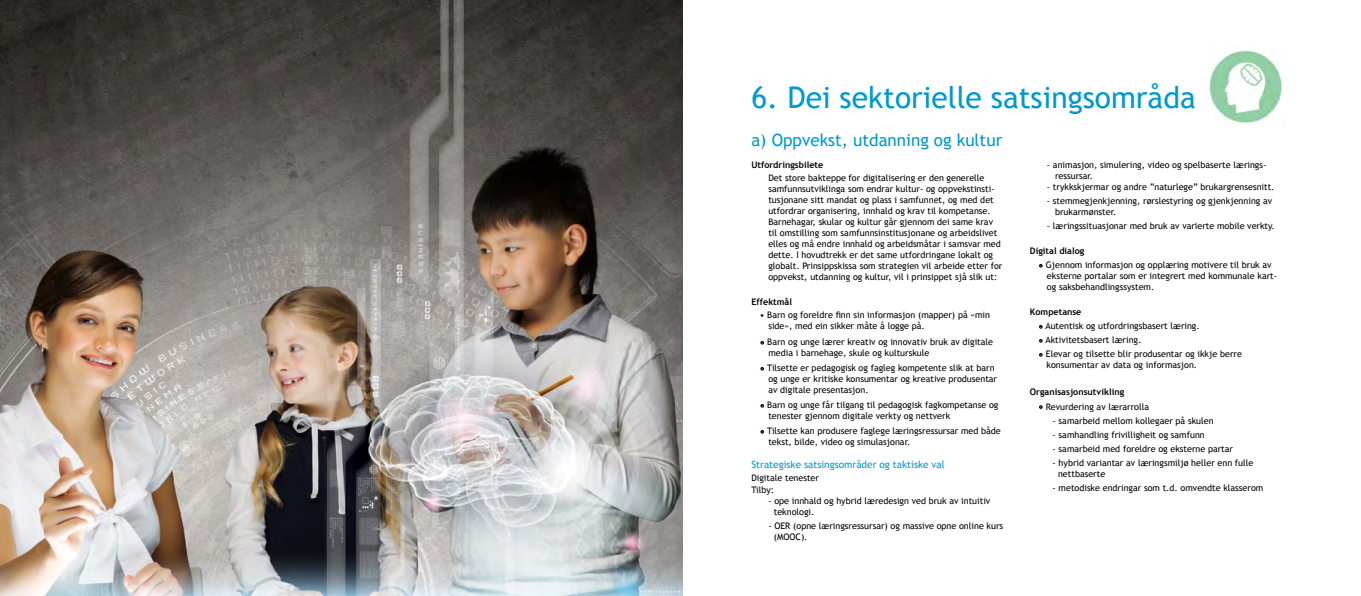
<style>
.page{position:relative;width:1361px;height:596px;background:#fff}
.page>*{position:absolute;margin:0;border:0;box-sizing:border-box;transform-origin:0 0}
.t1{font:30px "Trebuchet MS";color:#09c}
.t2{font:17px "Trebuchet MS";color:#09c}
.t3{font:10px "Trebuchet MS";color:#09c}
.t4{font:9px/11px "Trebuchet MS";color:#000}
.t5{font:700 9px "Trebuchet MS";color:#000}
.s1{color:#115884}
</style>
<div class="page">
<img style="left:1209px;top:50px;width:73px;height:75px">
<img style="left:0;top:0;width:682px;height:595px">
<h1 class="t1" style="left:751px;top:80px;width:446px">6. Dei sektorielle satsingsområda</h1>
<h2 class="t2" style="left:751px;top:130px;width:252px">a) Oppvekst, utdanning og kultur</h2>
<p class="t5" style="left:751px;top:159px;width:73px">Utfordringsbilete</p>
<p class="t4" style="left:768px;top:172px;width:235px">Det store bakteppe for digitalisering er den generelle samfunnsutviklinga som endrar kultur- og oppvekstinsti&shy;tusjonane sitt mandat og plass i samfunnet, og med det utfordrar organisering, innhald og krav til kompetanse.<br>Barnehagar, skular og kultur går gjennom dei same krav til omstilling som samfunnsinstitusjonane og arbeidslivet elles og må endre innhald og arbeidsmåtar i samsvar med dette. I hovudtrekk er det same utfordringane lokalt og globalt. Prinsippskissa som strategien vil arbeide etter for oppvekst, utdanning og kultur, vil i prinsippet sjå slik ut:</p>
<p class="t5" style="left:751px;top:296px;width:42px">Effektmål</p>
<p class="t4" style="left:768px;top:309px;width:223px;text-indent:-9px">• Barn og foreldre finn sin informasjon (mapper) på «min side», med ein sikker måte å logge på.</p>
<p class="t4" style="left:768px;top:336px;width:226px;text-indent:-9px"><span class="s1">•</span> Barn og unge lærer kreativ og innovativ bruk av digitale media i barnehage, skule og kulturskule</p>
<p class="t4" style="left:768px;top:362px;width:230px;text-indent:-9px"><span class="s1">•</span> Tilsette er pedagogisk og fagleg kompetente slik at barn og unge er kritiske konsumentar og kreative produsentar av digitale presentasjon.</p>
<p class="t4" style="left:768px;top:399px;width:231px;text-indent:-9px"><span class="s1">•</span> Barn og unge får tilgang til pedagogisk fagkompetanse og tenester gjennom digitale verkty og nettverk</p>
<p class="t4" style="left:768px;top:425px;width:234px;text-indent:-9px"><span class="s1">•</span> Tilsette kan produsere faglege læringsressursar med både tekst, bilde, video og simulasjonar.</p>
<p class="t3" style="left:751px;top:458px;width:195px">Strategiske satsingsområder og taktiske val</p>
<p class="t4" style="left:751px;top:472px;width:69px">Digitale tenester<br>Tilby:</p>
<p class="t4" style="left:774px;top:494px;width:218px;text-indent:-5px">- ope innhald og hybrid læredesign ved bruk av intuitiv teknologi.</p>
<p class="t4" style="left:774px;top:519px;width:231px;text-indent:-5px">- OER (opne læringsressursar) og massive opne online kurs (MOOC).</p>
<p class="t4" style="left:1055px;top:159px;width:213px;text-indent:-8px">- animasjon, simulering, video og spelbaserte lærings&shy;ressursar.</p>
<p class="t4" style="left:1047px;top:181px;width:229px">- trykkskjermar og andre ”naturlege” brukargrensesnitt.</p>
<p class="t4" style="left:1055px;top:195px;width:219px;text-indent:-8px">- stemmegjenkjenning, rørslestyring og gjenkjenning av brukarmønster.</p>
<p class="t4" style="left:1047px;top:220px;width:229px">- læringssituasjonar med bruk av varierte mobile verkty.</p>
<p class="t5" style="left:1030px;top:245px;width:56px">Digital dialog</p>
<p class="t4" style="left:1047px;top:259px;width:232px;text-indent:-8px"><span class="s1">•</span> Gjennom informasjon og opplæring motivere til bruk av eksterne portalar som er integrert med kommunale kart&shy;og saksbehandlingssystem.</p>
<p class="t5" style="left:1030px;top:306px;width:53px">Kompetanse</p>
<p class="t4" style="left:1038px;top:320px;width:163px"><span class="s1">•</span> Autentisk og utfordringsbasert læring.</p>
<p class="t4" style="left:1038px;top:334px;width:104px"><span class="s1">•</span> Aktivitetsbasert læring.</p>
<p class="t4" style="left:1046px;top:348px;width:197px;text-indent:-8px"><span class="s1">•</span> Elevar og tilsette blir produsentar og ikkje berre konsumentar av data og informasjon.</p>
<p class="t5" style="left:1030px;top:385px;width:96px">Organisasjonsutvikling</p>
<p class="t4" style="left:1038px;top:400px;width:112px"><span class="s1">•</span> Revurdering av lærarrolla</p>
<p class="t4" style="left:1052px;top:414px;width:162px">- samarbeid mellom kollegaer på skulen</p>
<p class="t4" style="left:1052px;top:428px;width:154px">- samhandling frivilligheit og samfunn</p>
<p class="t4" style="left:1052px;top:442px;width:182px">- samarbeid med foreldre og eksterne partar</p>
<p class="t4" style="left:1058px;top:456px;width:197px;text-indent:-5px">- hybrid variantar av læringsmiljø heller enn fulle nettbaserte</p>
<p class="t4" style="left:1052px;top:481px;width:212px">- metodiske endringar som t.d. omvendte klasserom</p>
</div>
